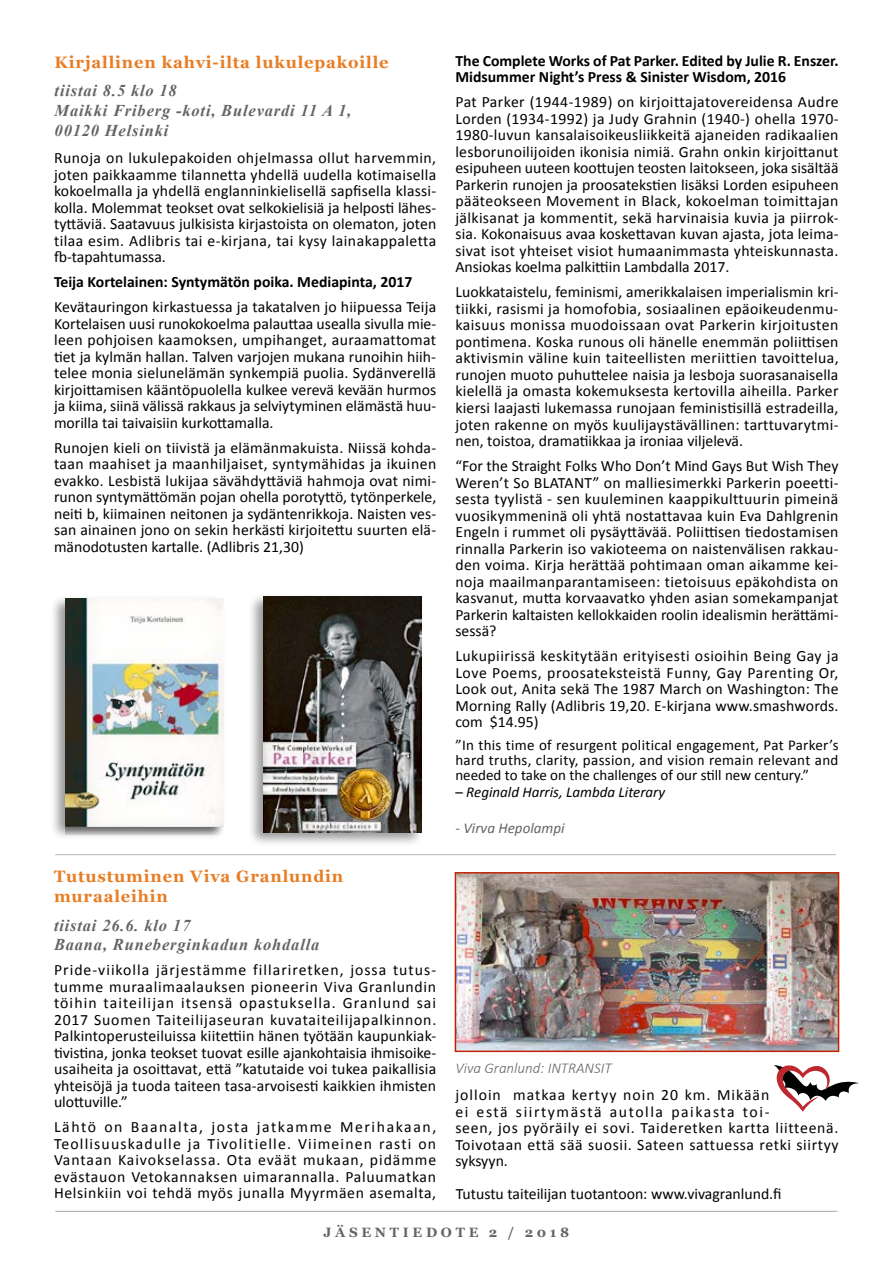
<style>
.page{position:relative;width:893px;height:1263px;background:#fff}
.page>*{position:absolute;margin:0;border:0;box-sizing:border-box;transform-origin:0 0}
.t1{font:italic 700 16.5px/19.8px "Times New Roman";letter-spacing:.05em;color:#636466}
.t2{font:700 16.5px/19.8px "Georgia";letter-spacing:.05em;color:#e97d24}
.t3{font:15.75px/16.5px "Calibri";letter-spacing:.01em;color:#000;text-align:justify}
.t4{font:15.75px/16.5px "Calibri";letter-spacing:.045em;color:#000}
.t5{font:700 15.75px/16.5px "Calibri";color:#000}
.t6{font:15px/15px "Calibri";color:#000;text-align:justify}
.t7{font:italic 15px "Calibri";color:#000}
.t8{font:italic 300 15px "Calibri";color:#636466}
.t9{font:italic 15px "Calibri";color:#636466}
.t10{font:700 13.5px "Georgia";letter-spacing:.275em;color:#636466}
.s1{font-style:normal}
</style>
<div class="page">
<hr style="left:55px;top:1211px;width:782px;height:1px;background:#a7a9ac">
<hr style="left:55px;top:854px;width:781px;height:1px;background:#808285">
<img style="left:458px;top:875px;width:378px;height:174px">
<div style="left:455px;top:872px;width:384px;height:180px;border:2px solid #c12400"></div>
<svg style="left:774px;top:1065px;width:86px;height:47px"></svg>
<div style="left:248px;top:592px;width:176px;height:255px;background:#000;opacity:.4"></div>
<img style="left:263px;top:596px;width:158px;height:237px">
<div style="left:50px;top:594px;width:176px;height:246px;background:#000;opacity:.4"></div>
<div style="left:66px;top:598px;width:158px;height:237px;background:#000;opacity:.4"></div>
<img style="left:66px;top:598px;width:158px;height:228px">
<p class="t2" style="left:55px;top:53px;width:336px">Kirjallinen kahvi-ilta lukulepakoille</p>
<p class="t1" style="left:55px;top:80px;width:298px">tiistai 8.5 klo 18<br>Maikki Friberg -koti, Bulevardi 11 A 1,<br>00120 Helsinki</p>
<p class="t3" style="left:54px;top:149px;width:384px">Runoja on lukulepakoiden ohjelmassa ollut harvemmin, joten paikkaamme tilannetta yhdellä uudella kotimaisella kokoelmalla ja yhdellä englanninkielisellä sapfisella klassi&shy;kolla. Molemmat teokset ovat selkokielisiä ja helposti lähes&shy;tyttäviä. Saatavuus julkisista kirjastoista on olematon, joten tilaa esim. Adlibris tai e-kirjana, tai kysy lainakappaletta fb-tapahtumassa.</p>
<p class="t5" style="left:54px;top:273px;width:360px">Teija Kortelainen: Syntymätön poika. Mediapinta, 2017</p>
<p class="t3" style="left:54px;top:298px;width:384px">Kevätauringon kirkastuessa ja takatalven jo hiipuessa Teija Kortelaisen uusi runokokoelma palauttaa usealla sivulla mie&shy;leen pohjoisen kaamoksen, umpihanget, auraamattomat tiet ja kylmän hallan. Talven varjojen mukana runoihin hiih&shy;telee monia sielunelämän synkempiä puolia. Sydänverellä kirjoittamisen kääntöpuolella kulkee verevä kevään hurmos ja kiima, siinä välissä rakkaus ja selviytyminen elämästä huu&shy;morilla tai taivaisiin kurkottamalla.</p>
<p class="t3" style="left:54px;top:439px;width:384px">Runojen kieli on tiivistä ja elämänmakuista. Niissä kohda&shy;taan maahiset ja maanhiljaiset, syntymähidas ja ikuinen evakko. Lesbistä lukijaa sävähdyttäviä hahmoja ovat nimi&shy;runon syntymättömän pojan ohella porotyttö, tytönperkele, neiti b, kiimainen neitonen ja sydäntenrikkoja. Naisten ves&shy;san ainainen jono on sekin herkästi kirjoitettu suurten elä&shy;mänodotusten kartalle. (Adlibris 21,30)</p>
<p class="t2" style="left:54px;top:867px;width:291px">Tutustuminen Viva Granlundin muraaleihin</p>
<p class="t1" style="left:54px;top:915px;width:267px">tiistai 26.6. klo 17<br>Baana, Runeberginkadun kohdalla</p>
<p class="t3" style="left:54px;top:961px;width:384px">Pride-viikolla järjestämme fillariretken, jossa tutus&shy;tumme muraalimaalauksen pioneerin Viva Granlundin töihin taiteilijan itsensä opastuksella. Granlund sai 2017 Suomen Taiteilijaseuran kuvataiteilijapalkinnon.<br>Palkintoperusteiluissa kiitettiin hänen työtään kaupunkiak&shy;tivistina, jonka teokset tuovat esille ajankohtaisia ihmisoike&shy;usaiheita ja osoittavat, että ”katutaide voi tukea paikallisia yhteisöjä ja tuoda taiteen tasa-arvoisesti kaikkien ihmisten ulottuville.”</p>
<p class="t3" style="left:54px;top:1118px;width:384px">Lähtö on Baanalta, josta jatkamme Merihakaan, Teollisuuskadulle ja Tivolitielle. Viimeinen rasti on Vantaan Kaivokselassa. Ota eväät mukaan, pidämme evästauon Vetokannaksen uimarannalla. Paluumatkan Helsinkiin voi tehdä myös junalla Myyrmäen asemalta,</p>
<p class="t5" style="left:455px;top:52px;width:385px">The Complete Works of Pat Parker. Edited by Julie R. Enszer.<br>Midsummer Night’s Press &amp; Sinister Wisdom, 2016</p>
<p class="t3" style="left:455px;top:93px;width:385px">Pat Parker (1944-1989) on kirjoittajatovereidensa Audre Lorden (1934-1992) ja Judy Grahnin (1940-) ohella 1970- 1980-luvun kansalaisoikeusliikkeitä ajaneiden radikaalien lesborunoilijoiden ikonisia nimiä. Grahn onkin kirjoittanut esipuheen uuteen koottujen teosten laitokseen, joka sisältää Parkerin runojen ja proosatekstien lisäksi Lorden esipuheen pääteokseen Movement in Black, kokoelman toimittajan jälkisanat ja kommentit, sekä harvinaisia kuvia ja piirrok&shy;sia. Kokonaisuus avaa koskettavan kuvan ajasta, jota leima&shy;sivat isot yhteiset visiot humaanimmasta yhteiskunnasta.<br>Ansiokas koelma palkittiin Lambdalla 2017.</p>
<p class="t3" style="left:455px;top:283px;width:385px">Luokkataistelu, feminismi, amerikkalaisen imperialismin kri&shy;tiikki, rasismi ja homofobia, sosiaalinen epäoikeudenmu&shy;kaisuus monissa muodoissaan ovat Parkerin kirjoitusten pontimena. Koska runous oli hänelle enemmän poliittisen aktivismin väline kuin taiteellisten meriittien tavoittelua, runojen muoto puhuttelee naisia ja lesboja suorasanaisella kielellä ja omasta kokemuksesta kertovilla aiheilla. Parker kiersi laajasti lukemassa runojaan feministisillä estradeilla, joten rakenne on myös kuulijaystävällinen: tarttuvarytmi&shy;nen, toistoa, dramatiikkaa ja ironiaa viljelevä.</p>
<p class="t3" style="left:455px;top:457px;width:385px">“For the Straight Folks Who Don’t Mind Gays But Wish They Weren’t So BLATANT” on malliesimerkki Parkerin poeetti&shy;sesta tyylistä - sen kuuleminen kaappikulttuurin pimeinä vuosikymmeninä oli yhtä nostattavaa kuin Eva Dahlgrenin Engeln i rummet oli pysäyttävää. Poliittisen tiedostamisen rinnalla Parkerin iso vakioteema on naistenvälisen rakkau&shy;den voima. Kirja herättää pohtimaan oman aikamme kei&shy;noja maailmanparantamiseen: tietoisuus epäkohdista on kasvanut, mutta korvaavatko yhden asian somekampanjat Parkerin kaltaisten kellokkaiden roolin idealismin herättämi&shy;sessä?</p>
<p class="t3" style="left:455px;top:647px;width:385px">Lukupiirissä keskitytään erityisesti osioihin Being Gay ja Love Poems, proosateksteistä Funny, Gay Parenting Or, Look out, Anita sekä The 1987 March on Washington: The Morning Rally (Adlibris 19,20. E-kirjana www.smashwords. com $14.95)</p>
<p class="t6" style="left:455px;top:737px;width:385px">”In this time of resurgent political engagement, Pat Parker’s hard truths, clarity, passion, and vision remain relevant and needed to take on the challenges of our still new century.”</p>
<p class="t7" style="left:455px;top:781px;width:211px"><span class="s1">–</span> Reginald Harris, Lambda Literary</p>
<p class="t9" style="left:455px;top:818px;width:111px">- Virva Hepolampi</p>
<p class="t8" style="left:455px;top:1058px;width:158px">Viva Granlund: INTRANSIT</p>
<p class="t4" style="left:455px;top:1086px;width:385px">jolloin matkaa kertyy noin 20 km. Mikään<br>ei estä siirtymästä autolla paikasta toi-<br>seen, jos pyöräily ei sovi. Taideretken kartta liitteenä.<br>Toivotaan että sää suosii. Sateen sattuessa retki siirtyy syksyyn.</p>
<p class="t3" style="left:456px;top:1185px;width:327px">Tutustu taiteilijan tuotantoon: www.vivagranlund.fi</p>
<p class="t10" style="left:323px;top:1224px;width:247px">JÄSENTIEDOTE 2 / 2018</p>
</div>
